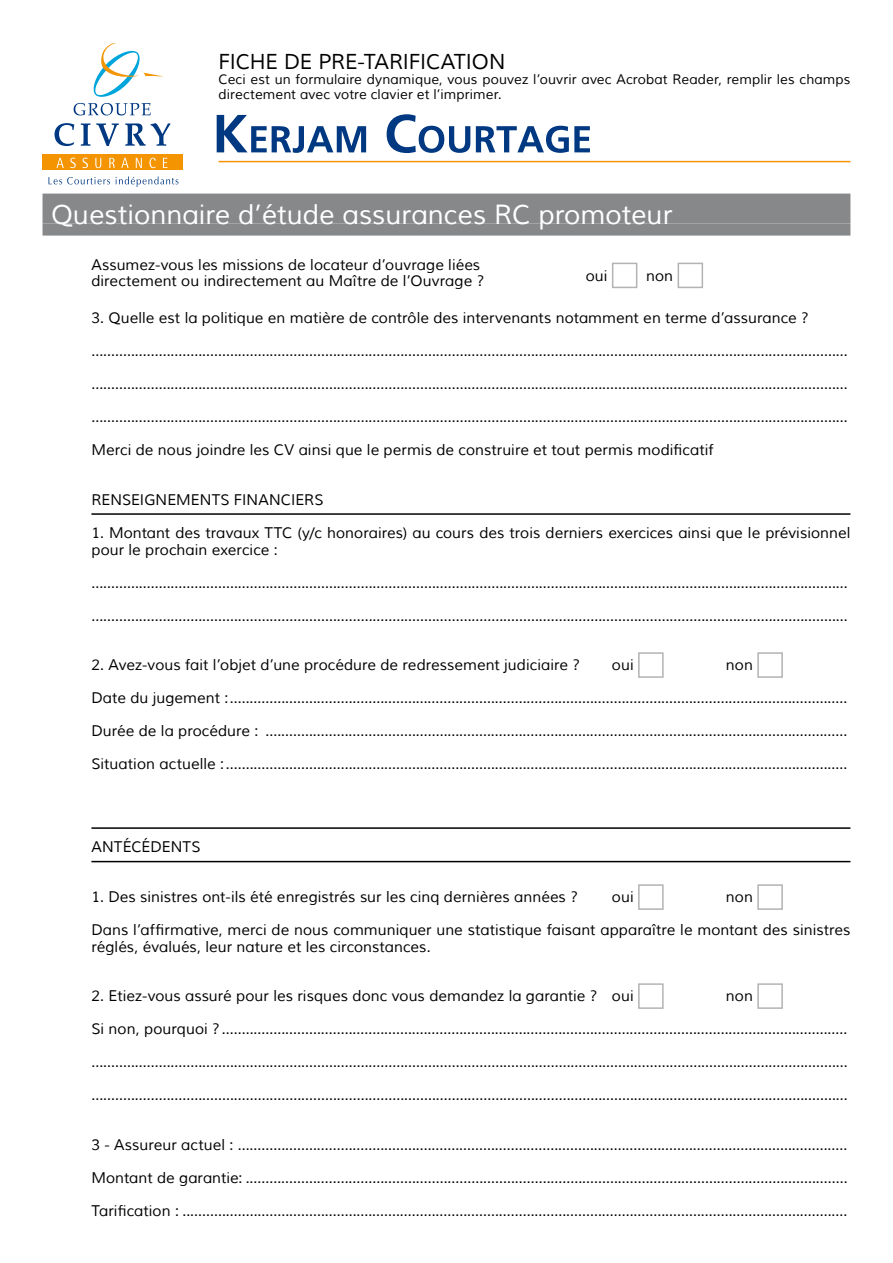
<style>
.page{position:relative;width:893px;height:1263px;background:#fff}
.page>*{position:absolute;margin:0;border:0;box-sizing:border-box;transform-origin:0 0}
.t1{font:27px "Muli";color:#fff}
.t2{font:21px "Muli";letter-spacing:-.01em;color:#000}
.t3{font:15px/16.5px "Muli";letter-spacing:.005em;color:#000}
.t4{font:13.5px/15px "Muli";letter-spacing:.005em;color:#000}
</style>
<div class="page">
<svg style="left:55px;top:123px;width:19px;height:23px"></svg>
<svg style="left:81px;top:123px;width:9px;height:23px"></svg>
<svg style="left:96px;top:123px;width:23px;height:23px"></svg>
<svg style="left:125px;top:123px;width:45px;height:23px"></svg>
<svg style="left:74px;top:43px;width:89px;height:72px"></svg>
<div style="left:43px;top:155px;width:140px;height:15px;background:#f39400"></div>
<svg style="left:56px;top:158px;width:8px;height:10px"></svg>
<svg style="left:70px;top:158px;width:6px;height:10px"></svg>
<svg style="left:83px;top:158px;width:5px;height:10px"></svg>
<svg style="left:95px;top:158px;width:6px;height:10px"></svg>
<svg style="left:109px;top:158px;width:6px;height:10px"></svg>
<svg style="left:121px;top:158px;width:8px;height:10px"></svg>
<svg style="left:136px;top:158px;width:6px;height:10px"></svg>
<svg style="left:150px;top:158px;width:6px;height:10px"></svg>
<svg style="left:163px;top:158px;width:4px;height:10px"></svg>
<svg style="left:48px;top:177px;width:62px;height:7px"></svg>
<svg style="left:116px;top:176px;width:62px;height:10px"></svg>
<hr style="left:219px;top:161px;width:631px;height:1px;background:#f39400">
<div style="left:43px;top:194px;width:807px;height:30px;background:#87888a"></div>
<div style="left:43px;top:224px;width:807px;height:12px;background:#87888a"></div>
<svg style="left:217px;top:115px;width:149px;height:38px"></svg>
<svg style="left:387px;top:114px;width:83px;height:39px"></svg>
<svg style="left:476px;top:126px;width:114px;height:27px"></svg>
<hr style="left:91px;top:513px;width:759px;height:2px;background:#000">
<hr style="left:91px;top:827px;width:759px;height:2px;background:#000">
<hr style="left:91px;top:861px;width:759px;height:1px;background:#000">
<div style="left:612px;top:263px;width:25px;height:25px;border:2px solid #b1b3b4"></div>
<div style="left:678px;top:263px;width:25px;height:25px;border:2px solid #b1b3b4"></div>
<div style="left:638px;top:652px;width:26px;height:26px;border:2px solid #b1b3b4"></div>
<div style="left:757px;top:652px;width:26px;height:26px;border:2px solid #b1b3b4"></div>
<div style="left:638px;top:884px;width:26px;height:26px;border:2px solid #b1b3b4"></div>
<div style="left:757px;top:884px;width:26px;height:26px;border:2px solid #b1b3b4"></div>
<div style="left:638px;top:983px;width:26px;height:26px;border:2px solid #b1b3b4"></div>
<div style="left:757px;top:983px;width:26px;height:26px;border:2px solid #b1b3b4"></div>
<h2 class="t2" style="left:219px;top:49px;width:288px">FICHE DE PRE-TARIFICATION</h2>
<p class="t4" style="left:219px;top:72px;width:633px">Ceci est un formulaire dynamique, vous pouvez l’ouvrir avec Acrobat Reader, remplir les champs directement avec votre clavier et l’imprimer.</p>
<h1 class="t1" style="left:51px;top:198px;width:623px">Questionnaire d’étude assurances RC promoteur</h1>
<p class="t3" style="left:91px;top:256px;width:394px">Assumez-vous les missions de locateur d’ouvrage liées directement ou indirectement au Maître de l’Ouvrage ?</p>
<p class="t3" style="left:586px;top:267px;width:23px">oui</p>
<p class="t3" style="left:646px;top:267px;width:28px">non</p>
<p class="t3" style="left:91px;top:310px;width:719px">3. Quelle est la politique en matière de contrôle des intervenants notamment en terme d’assurance ?</p>
<p class="t3" style="left:91px;top:343px;width:758px">...............................................................................................................................................................................................</p>
<p class="t3" style="left:91px;top:376px;width:758px">...............................................................................................................................................................................................</p>
<p class="t3" style="left:91px;top:409px;width:758px">...............................................................................................................................................................................................</p>
<p class="t3" style="left:91px;top:442px;width:624px">Merci de nous joindre les CV ainsi que le permis de construire et tout permis modificatif</p>
<p class="t3" style="left:91px;top:492px;width:21px">Rense</p>
<p class="t3" style="left:140px;top:492px;width:27px">ignements</p>
<p class="t3" style="left:234px;top:492px;width:25px">Financ</p>
<p class="t3" style="left:291px;top:492px;width:14px">iers</p>
<p class="t3" style="left:91px;top:525px;width:760px">1. Montant des travaux TTC (y/c honoraires) au cours des trois derniers exercices ainsi que le prévisionnel pour le prochain exercice :</p>
<p class="t3" style="left:91px;top:575px;width:758px">...............................................................................................................................................................................................</p>
<p class="t3" style="left:91px;top:608px;width:758px">...............................................................................................................................................................................................</p>
<p class="t3" style="left:91px;top:657px;width:490px">2. Avez-vous fait l’objet d’une procédure de redressement judiciaire ?</p>
<p class="t3" style="left:612px;top:657px;width:23px">oui</p>
<p class="t3" style="left:726px;top:657px;width:28px">non</p>
<p class="t3" style="left:91px;top:690px;width:757px">Date du jugement :............................................................................................................................................................</p>
<p class="t3" style="left:91px;top:723px;width:757px">Durée de la procédure : ...................................................................................................................................................</p>
<p class="t3" style="left:91px;top:756px;width:757px">Situation actuelle :.............................................................................................................................................................</p>
<p class="t3" style="left:91px;top:839px;width:22px">Antécédents</p>
<p class="t3" style="left:91px;top:889px;width:488px">1. Des sinistres ont-ils été enregistrés sur les cinq dernières années ?</p>
<p class="t3" style="left:612px;top:889px;width:23px">oui</p>
<p class="t3" style="left:726px;top:889px;width:28px">non</p>
<p class="t3" style="left:91px;top:922px;width:761px">Dans l’affirmative, merci de nous communiquer une statistique faisant apparaître le montant des sinistres réglés, évalués, leur nature et les circonstances.</p>
<p class="t3" style="left:91px;top:988px;width:544px">2. Etiez-vous assuré pour les risques donc vous demandez la garantie ? oui</p>
<p class="t3" style="left:726px;top:988px;width:28px">non</p>
<p class="t3" style="left:91px;top:1021px;width:757px">Si non, pourquoi ? ..............................................................................................................................................................</p>
<p class="t3" style="left:91px;top:1054px;width:758px">...............................................................................................................................................................................................</p>
<p class="t3" style="left:91px;top:1087px;width:758px">...............................................................................................................................................................................................</p>
<p class="t3" style="left:91px;top:1137px;width:757px">3 - Assureur actuel : ..........................................................................................................................................................</p>
<p class="t3" style="left:91px;top:1161px;width:758px;line-height:33px">Montant de garantie: ........................................................................................................................................................<br>Tarification : ........................................................................................................................................................................</p>
</div>
